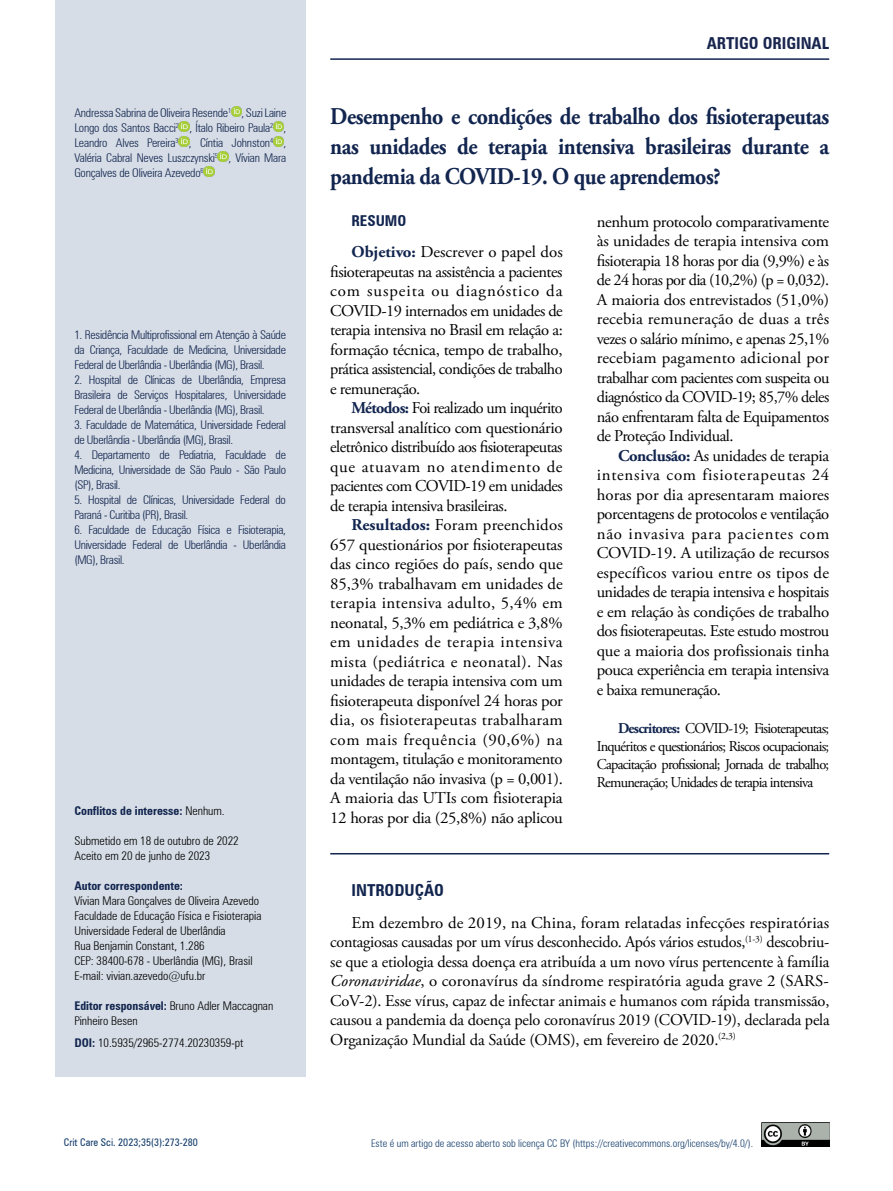
<style>
.page{position:relative;width:893px;height:1191px;background:#fff}
.page>*{position:absolute;margin:0;border:0;box-sizing:border-box;transform-origin:0 0}
.t1{font:700 24px/30px "Adobe Garamond Pro";letter-spacing:-.02em;color:#12254f;text-align:justify;scale:.91 1}
.t2{font:16.5px/19.5px "Adobe Garamond Pro";letter-spacing:-.03em;color:#000;text-align:justify}
.t3{font:700 condensed 16.5px "Zurich BT";color:#18254e}
.t4{font:700 condensed 16.5px "Zurich BT";color:#12254f}
.t5{font:15px/18px "Adobe Garamond Pro";letter-spacing:-.05em;color:#000;text-align:justify;scale:.96 1}
.t6{font:700 condensed 15px "Zurich BT";color:#12254f}
.t7{font:300 condensed 12px/15px "Zurich BT";letter-spacing:-.025em;color:#12254f;text-align:justify}
.t8{font:300 condensed 12px/15px "Zurich BT";color:#000}
.t9{font:700 condensed 12px "Zurich BT";color:#12254f}
.t10{font:300 condensed 10.5px "Zurich BT";color:#163f6d}
.t11{font:condensed 10.5px "Zurich BT";color:#163f6d}
.s1{font-weight:300;color:#000}
.s2{font-weight:700;color:#12254f}
.s3{font-style:italic}
</style>
<div class="page">
<div style="left:55px;top:0;width:250px;height:1076px;background:#d5dce6"></div>
<svg style="left:231px;top:106px;width:11px;height:11px"></svg>
<svg style="left:179px;top:121px;width:11px;height:26px"></svg>
<svg style="left:273px;top:121px;width:11px;height:26px"></svg>
<svg style="left:204px;top:151px;width:25px;height:26px"></svg>
<hr style="left:330px;top:853px;width:499px;height:1px;background:#12254f">
<img style="left:761px;top:1122px;width:68px;height:24px">
<hr style="left:330px;top:58px;width:499px;height:2px;background:#12254f">
<p class="t7" style="left:74px;top:105px;width:213px">Andressa Sabrina de Oliveira Resende<sup>1</sup> , Suzi Laine Longo dos Santos Bacci<sup>2</sup> , Ítalo Ribeiro Paula<sup>2</sup> , Leandro Alves Pereira<sup>3</sup> , Cíntia Johnston<sup>4</sup> , Valéria Cabral Neves Luszczynski<sup>5</sup> , Vívian Mara Gonçalves de Oliveira Azevedo<sup>6</sup></p>
<p class="t7" style="left:74px;top:327px;width:213px">1. Residência Multiprofissional em Atenção à Saúde da Criança, Faculdade de Medicina, Universidade Federal de Uberlândia - Uberlândia (MG), Brasil.</p>
<p class="t7" style="left:74px;top:372px;width:213px">2. Hospital de Clínicas de Uberlândia, Empresa Brasileira de Serviços Hospitalares, Universidade Federal de Uberlândia - Uberlândia (MG), Brasil.</p>
<p class="t7" style="left:74px;top:417px;width:213px">3. Faculdade de Matemática, Universidade Federal de Uberlândia - Uberlândia (MG), Brasil.</p>
<p class="t7" style="left:74px;top:447px;width:213px">4. Departamento de Pediatria, Faculdade de Medicina, Universidade de São Paulo - São Paulo (SP), Brasil.</p>
<p class="t7" style="left:74px;top:492px;width:213px">5. Hospital de Clínicas, Universidade Federal do<br>Paraná - Curitiba (PR), Brasil.</p>
<p class="t7" style="left:74px;top:522px;width:213px">6. Faculdade de Educação Física e Fisioterapia, Universidade Federal de Uberlândia - Uberlândia (MG), Brasil.</p>
<p class="t9" style="left:74px;top:803px;width:152px">Conflitos de interesse: <span class="s1">Nenhum.</span></p>
<p class="t8" style="left:74px;top:833px;width:166px">Submetido em 18 de outubro de 2022<br>Aceito em 20 de junho de 2023</p>
<p class="t9" style="left:74px;top:878px;width:110px">Autor correspondente:</p>
<p class="t8" style="left:74px;top:893px;width:189px">Vívian Mara Gonçalves de Oliveira Azevedo Faculdade de Educação Física e Fisioterapia Universidade Federal de Uberlândia<br>Rua Benjamin Constant, 1.286<br>CEP: 38400-678 - Uberlândia (MG), Brasil E-mail: vivian.azevedo@ufu.br</p>
<p class="t8" style="left:74px;top:998px;width:200px"><span class="s2">Editor responsável:</span> Bruno Adler Maccagnan<br>Pinheiro Besen</p>
<p class="t8" style="left:74px;top:1035px;width:171px"><span class="s2">DOI:</span> 10.5935/2965-2774.20230359-pt</p>
<p class="t11" style="left:64px;top:1135px;width:136px">Crit Care Sci. 2023;35(3):273-280</p>
<p class="t3" style="left:707px;top:33px;width:124px">ARTIGO ORIGINAL</p>
<h1 class="t1" style="left:330px;top:102px;width:550px">Desempenho e condições de trabalho dos fisioterapeutas nas unidades de terapia intensiva brasileiras durante a pandemia da COVID-19. O que aprendemos?</h1>
<p class="t6" style="left:351px;top:211px;width:56px">RESUMO</p>
<p class="t2" style="left:597px;top:212px;width:234px">nenhum protocolo comparativamente às unidades de terapia intensiva com fisioterapia 18 horas por dia (9,9%) e às de 24 horas por dia (10,2%) (p = 0,032).<br>A maioria dos entrevistados (51,0%) recebia remuneração de duas a três vezes o salário mínimo, e apenas 25,1% recebiam pagamento adicional por trabalhar com pacientes com suspeita ou diagnóstico da COVID-19; 85,7% deles não enfrentaram falta de Equipamentos de Proteção Individual.</p>
<p class="t2" style="left:597px;top:446px;width:234px;text-indent:21px"><span class="s2">Conclusão:</span> As unidades de terapia intensiva com fisioterapeutas 24 horas por dia apresentaram maiores porcentagens de protocolos e ventilação não invasiva para pacientes com COVID-19. A utilização de recursos específicos variou entre os tipos de unidades de terapia intensiva e hospitais e em relação às condições de trabalho dos fisioterapeutas. Este estudo mostrou que a maioria dos profissionais tinha pouca experiência em terapia intensiva e baixa remuneração.</p>
<p class="t2" style="left:330px;top:243px;width:234px;text-indent:21px"><span class="s2">Objetivo:</span> Descrever o papel dos fisioterapeutas na assistência a pacientes com suspeita ou diagnóstico da COVID-19 internados em unidades de terapia intensiva no Brasil em relação a: formação técnica, tempo de trabalho, prática assistencial, condições de trabalho e remuneração.</p>
<p class="t2" style="left:330px;top:399px;width:234px;text-indent:21px"><span class="s2">Métodos:</span> Foi realizado um inquérito transversal analítico com questionário eletrônico distribuído aos fisioterapeutas que atuavam no atendimento de pacientes com COVID-19 em unidades de terapia intensiva brasileiras.</p>
<p class="t2" style="left:330px;top:516px;width:234px;text-indent:21px"><span class="s2">Resultados:</span> Foram preenchidos 657 questionários por fisioterapeutas das cinco regiões do país, sendo que 85,3% trabalhavam em unidades de terapia intensiva adulto, 5,4% em neonatal, 5,3% em pediátrica e 3,8% em unidades de terapia intensiva mista (pediátrica e neonatal). Nas unidades de terapia intensiva com um fisioterapeuta disponível 24 horas por dia, os fisioterapeutas trabalharam com mais frequência (90,6%) na montagem, titulação e monitoramento da ventilação não invasiva (p = 0,001).<br>A maioria das UTIs com fisioterapia 12 horas por dia (25,8%) não aplicou</p>
<p class="t5" style="left:597px;top:719px;width:244px;text-indent:21px"><span class="s2">Descritores:</span> COVID-19; Fisioterapeutas; Inquéritos e questionários; Riscos ocupacionais; Capacitação profissional; Jornada de trabalho; Remuneração; Unidades de terapia intensiva</p>
<p class="t4" style="left:352px;top:879px;width:94px">INTRODUÇÃO</p>
<p class="t2" style="left:330px;top:913px;width:501px;text-indent:21px">Em dezembro de 2019, na China, foram relatadas infecções respiratórias contagiosas causadas por um vírus desconhecido. Após vários estudos,<sup>(1-3)</sup> descobriu&shy;se que a etiologia dessa doença era atribuída a um novo vírus pertencente à família <span class="s3">Coronaviridae</span>, o coronavírus da síndrome respiratória aguda grave 2 (SARS-CoV-2). Esse vírus, capaz de infectar animais e humanos com rápida transmissão, causou a pandemia da doença pelo coronavírus 2019 (COVID-19), declarada pela Organização Mundial da Saúde (OMS), em fevereiro de 2020.<sup>(2,3)</sup></p>
<p class="t10" style="left:371px;top:1137px;width:384px">Este é um artigo de acesso aberto sob licença CC BY (https://creativecommons.org/licenses/by/4.0/).</p>
</div>
